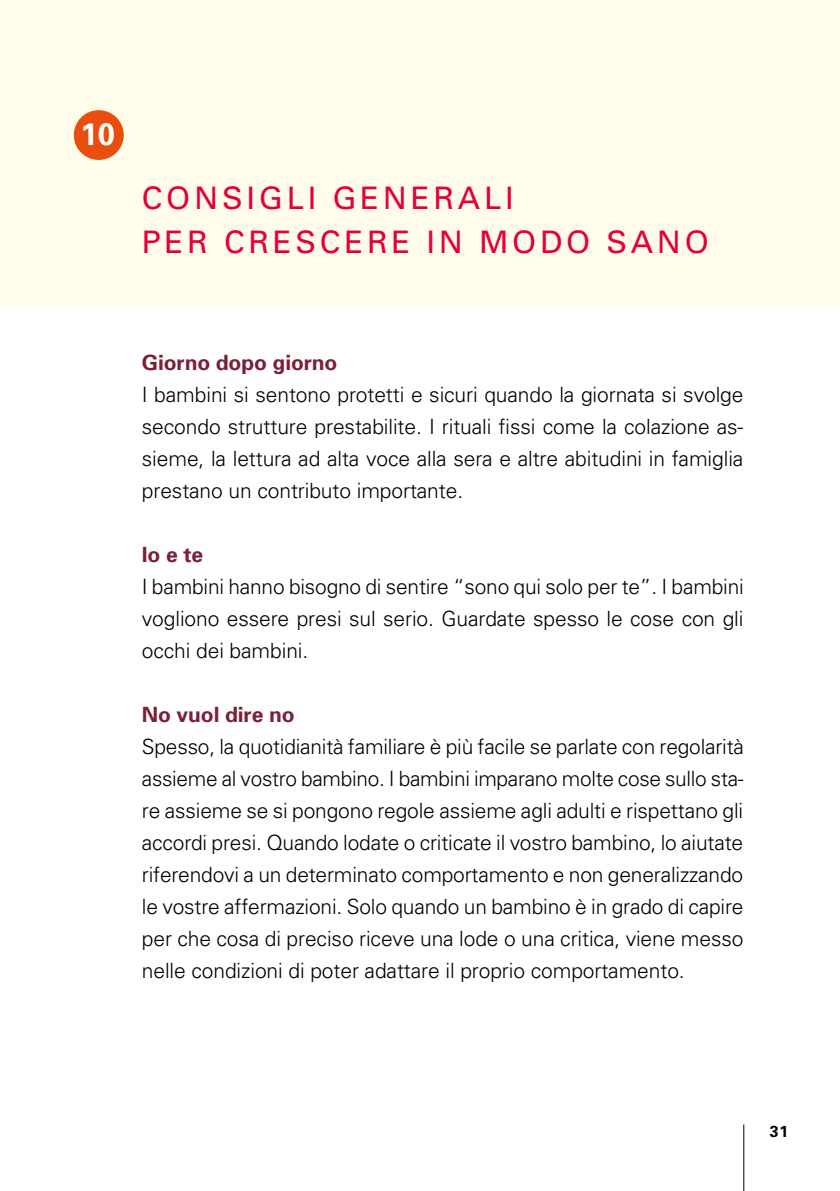
<style>
.page{position:relative;width:840px;height:1191px;background:#fff}
.page>*{position:absolute;margin:0;border:0;box-sizing:border-box;transform-origin:0 0}
.t1{font:31px/44px "Univers";letter-spacing:.12em;color:#e4003a}
.t2{font:700 31px "Univers";color:#fff}
.t3{font:300 21px/32px "Univers";letter-spacing:-.005em;color:#000;text-align:justify}
.t4{font:700 21px "Univers";letter-spacing:-.005em;color:#7a2037}
.t5{font:700 16px "Univers";color:#000}
</style>
<div class="page">
<hr style="left:743px;top:1124px;width:1px;height:67px;background:#000">
<div style="left:0;top:0;width:839px;height:305px;background:#fffdea"></div>
<div style="left:74px;top:110px;width:50px;height:50px;background:#e94e0f;border-radius:25px"></div>
<h1 class="t2" style="left:81px;top:116px;width:36px">10</h1>
<h1 class="t1" style="left:142px;top:176px;width:568px">CONSIGLI GENERALI<br>PER CRESCERE IN MODO SANO</h1>
<p class="t4" style="left:142px;top:349px;width:197px">Giorno dopo giorno</p>
<p class="t3" style="left:142px;top:377px;width:602px">I bambini si sentono protetti e sicuri quando la giornata si svolge secondo strutture prestabilite. I rituali fissi come la colazione as&shy;sieme, la lettura ad alta voce alla sera e altre abitudini in famiglia prestano un contributo importante.</p>
<p class="t4" style="left:142px;top:541px;width:63px">Io e te</p>
<p class="t3" style="left:142px;top:569px;width:603px">I bambini hanno bisogno di sentire “sono qui solo per te”. I bambini vogliono essere presi sul serio. Guardate spesso le cose con gli occhi dei bambini.</p>
<p class="t4" style="left:142px;top:701px;width:154px">No vuol dire no</p>
<p class="t3" style="left:142px;top:729px;width:603px">Spesso, la quotidianità familiare è più facile se parlate con regolarità assieme al vostro bambino. I bambini imparano molte cose sullo sta&shy;re assieme se si pongono regole assieme agli adulti e rispettano gli accordi presi. Quando lodate o criticate il vostro bambino, lo aiutate riferendovi a un determinato comportamento e non generalizzando le vostre affermazioni. Solo quando un bambino è in grado di capire per che cosa di preciso riceve una lode o una critica, viene messo nelle condizioni di poter adattare il proprio comportamento.</p>
<p class="t5" style="left:769px;top:1121px;width:20px">31</p>
</div>
